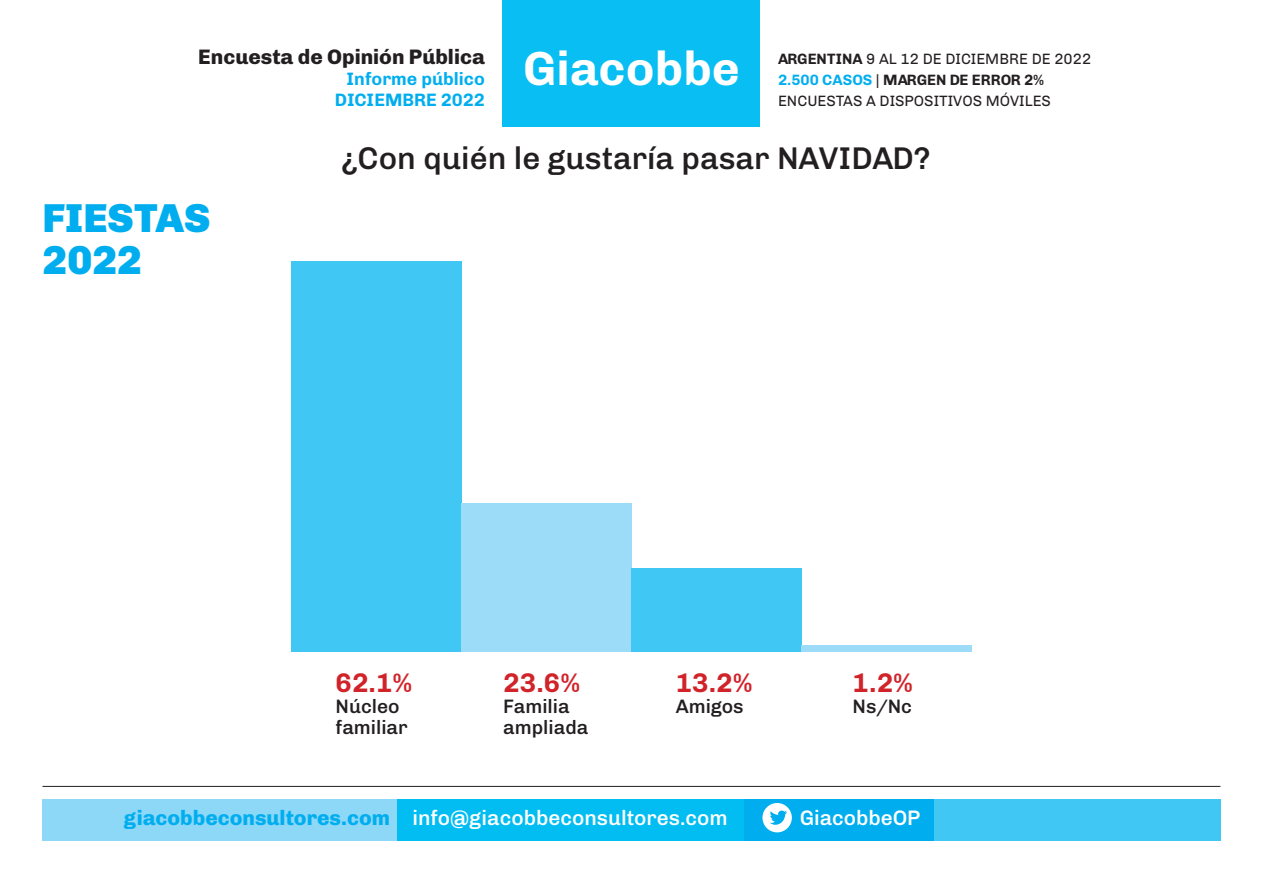
<style>
.page{position:relative;width:1263px;height:893px;background:#fff}
.page>*{position:absolute;margin:0;border:0;box-sizing:border-box;transform-origin:0 0}
.t1{font:700 48px "Chivo";color:#fff}
.t2{font:900 40.5px/42px "Chivo";color:#00aeef}
.t3{font:500 31.5px "Chivo";color:#231f20}
.t4{font:700 27px "Chivo";color:#d1232a}
.t5{font:500 21px "Chivo";color:#fff}
.t6{font:800 21px "Chivo";color:#231f20}
.t7{font:500 19.5px "Chivo";color:#231f20}
.t8{font:700 18px/21px "Chivo";color:#00aeef;text-align:right}
.t9{font:15px/21px "Chivo";color:#231f20}
.s1{font-weight:700}
.s2{font-weight:700;color:#00aeef}
.s3{font-weight:800;color:#00aeef}
</style>
<div class="page">
<div style="left:43px;top:799px;width:1177px;height:42px;background:#00aeef"></div>
<div style="left:43px;top:799px;width:358px;height:42px;background:#8dd7f7"></div>
<div style="left:934px;top:799px;width:286px;height:42px;background:#40c7f4"></div>
<div style="left:398px;top:799px;width:346px;height:42px;background:#01bdf2"></div>
<div style="left:762px;top:803px;width:30px;height:29px;background:#fff;border-radius:50%"></div>
<svg style="left:770px;top:811px;width:17px;height:14px"></svg>
<div style="left:503px;top:0;width:257px;height:127px;background:#09bef2"></div>
<hr style="left:43px;top:786px;width:1177px;height:1px;background:#231f20">
<div style="left:291px;top:261px;width:170px;height:390px;background:#40c7f4"></div>
<div style="left:461px;top:503px;width:170px;height:148px;background:#9cdcf8"></div>
<div style="left:631px;top:568px;width:170px;height:83px;background:#40c7f4"></div>
<div style="left:801px;top:645px;width:171px;height:6px;background:#9cdcf8"></div>
<h3 class="t6" style="left:198px;top:40px;width:288px">Encuesta de Opinión Pública</h3>
<p class="t8" style="left:335px;top:67px;width:151px">Informe público<br>DICIEMBRE 2022</p>
<h1 class="t1" style="left:523px;top:31px;width:218px">Giacobbe</h1>
<p class="t9" style="left:778px;top:47px;width:315px"><span class="s1">ARGENTINA</span> 9 AL 12 DE DICIEMBRE DE 2022<br><span class="s2">2.500 CASOS</span> | <span class="s1">MARGEN DE ERROR 2%<br></span>ENCUESTAS A DISPOSITIVOS MÓVILES</p>
<p class="t2" style="left:43px;top:195px;width:169px">FIESTAS<br>2022</p>
<p class="t3" style="left:341px;top:134px;width:591px">¿Con quién le gustaría pasar NAVIDAD?</p>
<p class="t4" style="left:335px;top:662px;width:79px">62.1%</p>
<p class="t7" style="left:335px;top:692px;width:66px">Núcleo</p>
<p class="t7" style="left:335px;top:713px;width:74px">familiar</p>
<p class="t4" style="left:503px;top:662px;width:79px">23.6%</p>
<p class="t7" style="left:503px;top:692px;width:68px">Familia</p>
<p class="t7" style="left:503px;top:713px;width:87px">ampliada</p>
<p class="t4" style="left:676px;top:662px;width:79px">13.2%</p>
<p class="t7" style="left:676px;top:692px;width:69px">Amigos</p>
<p class="t4" style="left:853px;top:662px;width:62px">1.2%</p>
<p class="t7" style="left:853px;top:692px;width:61px">Ns/Nc</p>
<h3 class="t5" style="left:124px;top:801px;width:605px"><span class="s3">giacobbeconsultores.com</span> info@giacobbeconsultores.com</h3>
<h3 class="t5" style="left:800px;top:801px;width:122px">GiacobbeOP</h3>
</div>
